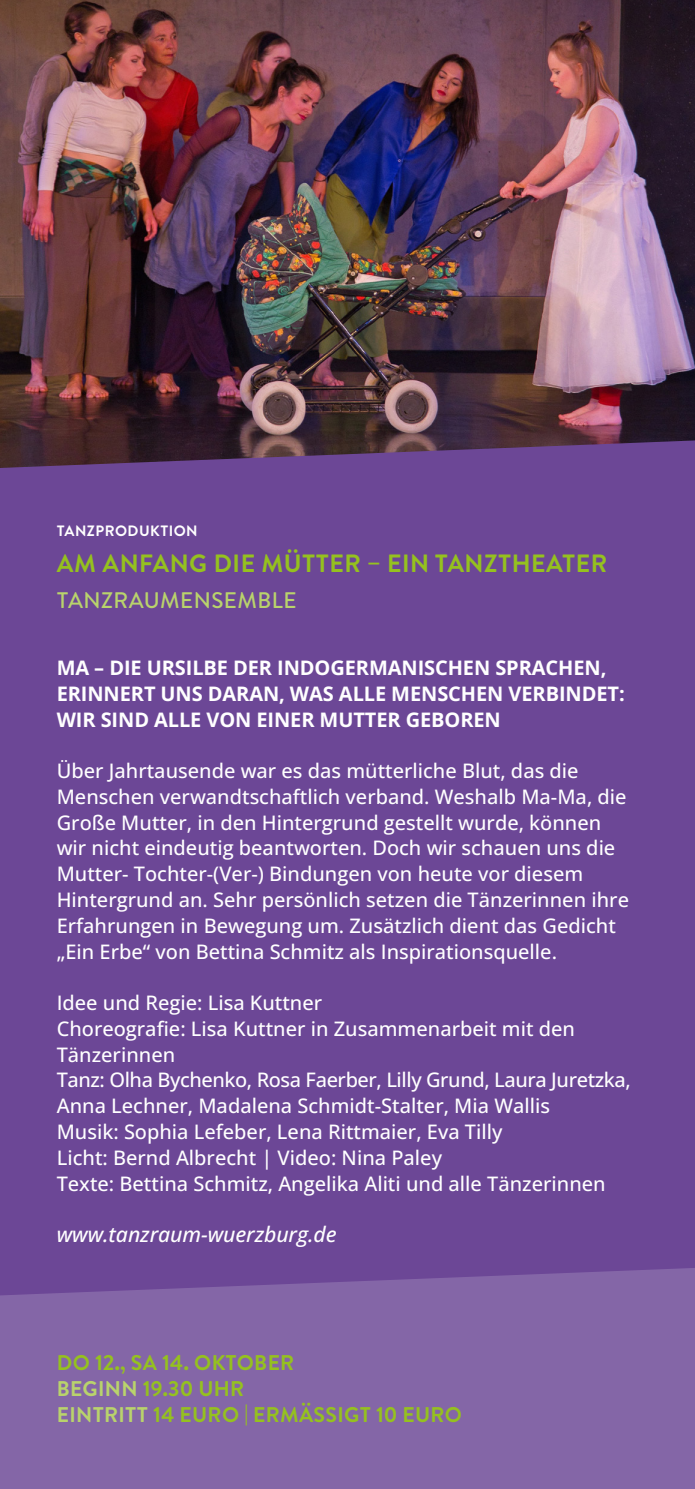
<style>
.page{position:relative;width:695px;height:1489px;background:#fff}
.page>*{position:absolute;margin:0;border:0;box-sizing:border-box;transform-origin:0 0}
.t1{font:700 25px "Brandon Text";letter-spacing:.02em;color:#95c11f}
.t2{font:500 22.5px "Brandon Text";letter-spacing:.02em;color:#b9d36c}
.t3{font:700 21.25px/26.2px "Brandon Text";letter-spacing:.015em;color:#95c11f}
.t4{font:italic 500 21.25px "Open Sans";letter-spacing:-.005em;color:#fff}
.t5{font:500 20px/25.8px "Open Sans";color:#fff}
.t6{font:700 20px/25.8px "Open Sans";letter-spacing:-.005em;color:#fff}
.t7{font:700 15px "Brandon Text";letter-spacing:.03em;color:#fff}
.s1{color:#b9d36c}
</style>
<div class="page">
<div style="left:0;top:0;width:694px;height:1488px;background:#6c4796"></div>
<img style="left:0;top:0;width:694px;height:468px">
<div style="left:0;top:1268px;width:694px;height:220px;background:#8466a7"></div>
<p class="t7" style="left:57px;top:520px;width:142px">TANZPRODUKTION</p>
<p class="t1" style="left:57px;top:546px;width:552px">AM ANFANG DIE MÜTTER – EIN TANZTHEATER</p>
<p class="t2" style="left:57px;top:584px;width:241px">TANZRAUMENSEMBLE</p>
<p class="t6" style="left:57px;top:654px;width:569px">MA – DIE URSILBE DER INDOGERMANISCHEN SPRACHEN,<br>ERINNERT UNS DARAN, WAS ALLE MENSCHEN VERBINDET:<br>WIR SIND ALLE VON EINER MUTTER GEBOREN</p>
<p class="t5" style="left:57px;top:757px;width:573px">Über Jahrtausende war es das mütterliche Blut, das die Menschen verwandtschaftlich verband. Weshalb Ma-Ma, die Große Mutter, in den Hintergrund gestellt wurde, können wir nicht eindeutig beantworten. Doch wir schauen uns die Mutter- Tochter-(Ver-) Bindungen von heute vor diesem Hintergrund an. Sehr persönlich setzen die Tänzerinnen ihre Erfahrungen in Bewegung um. Zusätzlich dient das Gedicht „Ein Erbe“ von Bettina Schmitz als Inspirationsquelle.</p>
<p class="t5" style="left:57px;top:989px;width:575px">Idee und Regie: Lisa Kuttner<br>Choreografie: Lisa Kuttner in Zusammenarbeit mit den Tänzerinnen<br>Tanz: Olha Bychenko, Rosa Faerber, Lilly Grund, Laura Juretzka, Anna Lechner, Madalena Schmidt-Stalter, Mia Wallis<br>Musik: Sophia Lefeber, Lena Rittmaier, Eva Tilly<br>Licht: Bernd Albrecht | Video: Nina Paley<br>Texte: Bettina Schmitz, Angelika Aliti und alle Tänzerinnen</p>
<p class="t4" style="left:57px;top:1219px;width:281px">www.tanzraum-wuerzburg.de</p>
<p class="t3" style="left:57px;top:1348px;width:406px">DO 12., SA 14. OKTOBER<br><span class="s1">BEGINN</span> 19.30 UHR<br><span class="s1">EINTRITT</span> 14 EURO | ERMÄSSIGT 10 EURO</p>
</div>
